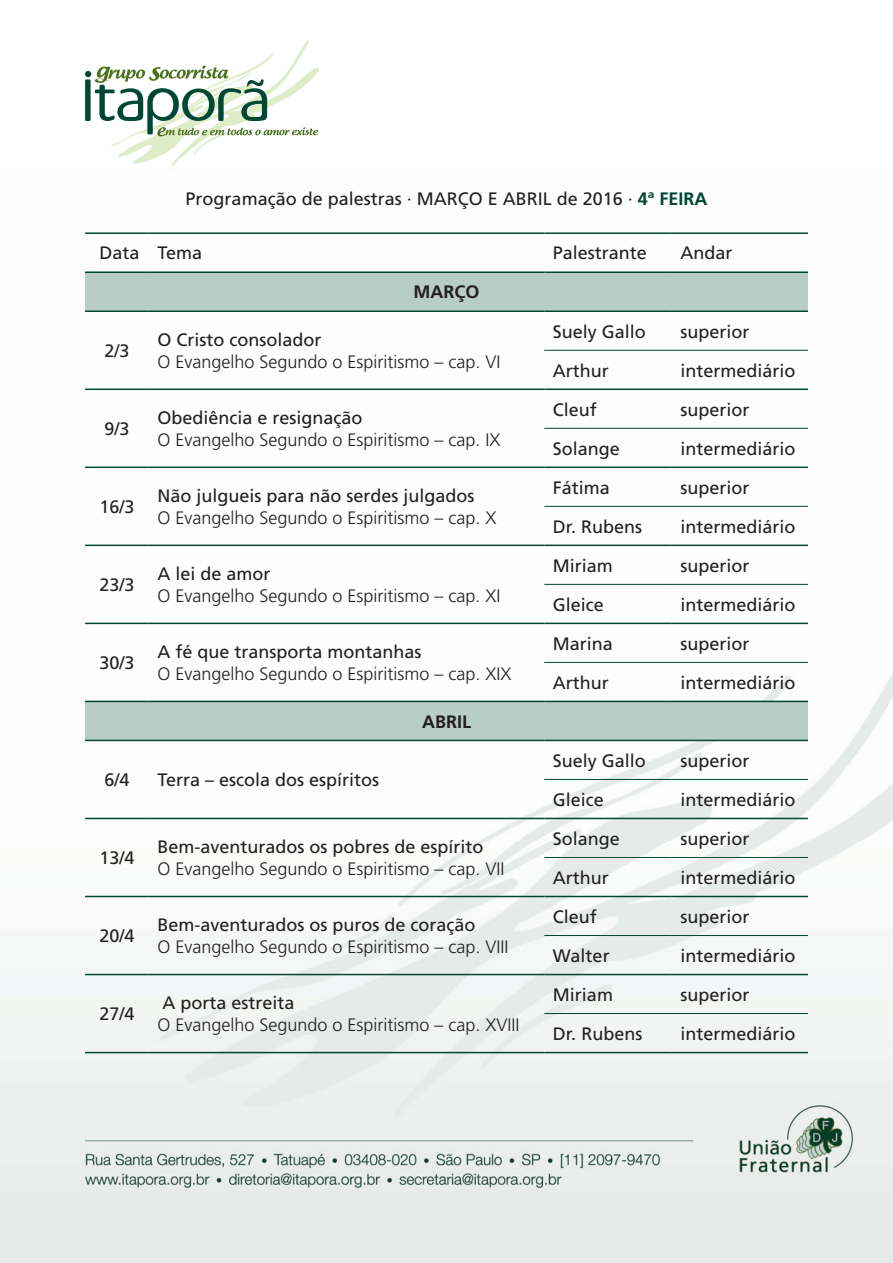
<style>
.page{position:relative;width:893px;height:1263px;background:#fff}
.page>*{position:absolute;margin:0;border:0;box-sizing:border-box;transform-origin:0 0}
.t1{font:18px "Frutiger LT Std";color:#231f20}
.t2{font:300 18px "Frutiger LT Std";color:#231f20}
.t3{font:700 18px "Frutiger LT Std";color:#231f20}
.s1{font-weight:700;color:#004833}
</style>
<div class="page">
<img style="left:0;top:673px;width:893px;height:589px">
<svg style="left:85px;top:40px;width:234px;height:126px"></svg>
<svg style="left:85px;top:273px;width:723px;height:467px"></svg>
<hr style="left:85px;top:232px;width:64px;height:2px;background:#004833">
<hr style="left:149px;top:232px;width:395px;height:2px;background:#004833">
<hr style="left:544px;top:232px;width:128px;height:2px;background:#004833">
<hr style="left:672px;top:232px;width:136px;height:2px;background:#004833">
<hr style="left:85px;top:271px;width:64px;height:2px;background:#004833">
<hr style="left:149px;top:271px;width:395px;height:2px;background:#004833">
<hr style="left:544px;top:271px;width:128px;height:2px;background:#004833">
<hr style="left:672px;top:271px;width:136px;height:2px;background:#004833">
<hr style="left:85px;top:701px;width:64px;height:1px;background:#004833">
<hr style="left:149px;top:701px;width:395px;height:1px;background:#004833">
<hr style="left:544px;top:701px;width:128px;height:1px;background:#004833">
<hr style="left:672px;top:701px;width:136px;height:1px;background:#004833">
<hr style="left:85px;top:310px;width:64px;height:2px;background:#004833">
<hr style="left:149px;top:310px;width:395px;height:2px;background:#004833">
<hr style="left:85px;top:740px;width:64px;height:1px;background:#004833">
<hr style="left:149px;top:740px;width:395px;height:1px;background:#004833">
<hr style="left:544px;top:310px;width:128px;height:2px;background:#004833">
<hr style="left:672px;top:310px;width:136px;height:2px;background:#004833">
<hr style="left:544px;top:740px;width:128px;height:1px;background:#004833">
<hr style="left:672px;top:740px;width:136px;height:1px;background:#004833">
<hr style="left:544px;top:350px;width:128px;height:1px;background:#004833">
<hr style="left:672px;top:350px;width:136px;height:1px;background:#004833">
<hr style="left:544px;top:779px;width:128px;height:1px;background:#004833">
<hr style="left:672px;top:779px;width:136px;height:1px;background:#004833">
<hr style="left:85px;top:388px;width:64px;height:2px;background:#004833">
<hr style="left:149px;top:388px;width:395px;height:2px;background:#004833">
<hr style="left:85px;top:818px;width:64px;height:1px;background:#004833">
<hr style="left:149px;top:818px;width:395px;height:1px;background:#004833">
<hr style="left:544px;top:388px;width:128px;height:2px;background:#004833">
<hr style="left:672px;top:388px;width:136px;height:2px;background:#004833">
<hr style="left:544px;top:818px;width:128px;height:1px;background:#004833">
<hr style="left:672px;top:818px;width:136px;height:1px;background:#004833">
<hr style="left:544px;top:428px;width:128px;height:1px;background:#004833">
<hr style="left:672px;top:428px;width:136px;height:1px;background:#004833">
<hr style="left:544px;top:506px;width:128px;height:1px;background:#004833">
<hr style="left:672px;top:506px;width:136px;height:1px;background:#004833">
<hr style="left:544px;top:857px;width:128px;height:1px;background:#004833">
<hr style="left:672px;top:857px;width:136px;height:1px;background:#004833">
<hr style="left:544px;top:935px;width:128px;height:1px;background:#004833">
<hr style="left:672px;top:935px;width:136px;height:1px;background:#004833">
<hr style="left:85px;top:467px;width:64px;height:1px;background:#004833">
<hr style="left:149px;top:467px;width:395px;height:1px;background:#004833">
<hr style="left:85px;top:545px;width:64px;height:1px;background:#004833">
<hr style="left:149px;top:545px;width:395px;height:1px;background:#004833">
<hr style="left:85px;top:896px;width:64px;height:1px;background:#004833">
<hr style="left:149px;top:896px;width:395px;height:1px;background:#004833">
<hr style="left:85px;top:974px;width:64px;height:1px;background:#004833">
<hr style="left:149px;top:974px;width:395px;height:1px;background:#004833">
<hr style="left:544px;top:467px;width:128px;height:1px;background:#004833">
<hr style="left:672px;top:467px;width:136px;height:1px;background:#004833">
<hr style="left:544px;top:545px;width:128px;height:1px;background:#004833">
<hr style="left:672px;top:545px;width:136px;height:1px;background:#004833">
<hr style="left:544px;top:896px;width:128px;height:1px;background:#004833">
<hr style="left:672px;top:896px;width:136px;height:1px;background:#004833">
<hr style="left:544px;top:974px;width:128px;height:1px;background:#004833">
<hr style="left:672px;top:974px;width:136px;height:1px;background:#004833">
<hr style="left:544px;top:584px;width:128px;height:1px;background:#004833">
<hr style="left:672px;top:584px;width:136px;height:1px;background:#004833">
<hr style="left:544px;top:1013px;width:128px;height:1px;background:#004833">
<hr style="left:672px;top:1013px;width:136px;height:1px;background:#004833">
<hr style="left:85px;top:623px;width:64px;height:1px;background:#004833">
<hr style="left:149px;top:623px;width:395px;height:1px;background:#004833">
<hr style="left:85px;top:1052px;width:64px;height:1px;background:#004833">
<hr style="left:149px;top:1052px;width:395px;height:1px;background:#004833">
<hr style="left:544px;top:623px;width:128px;height:1px;background:#004833">
<hr style="left:672px;top:623px;width:136px;height:1px;background:#004833">
<hr style="left:544px;top:1052px;width:128px;height:1px;background:#004833">
<hr style="left:672px;top:1052px;width:136px;height:1px;background:#004833">
<hr style="left:544px;top:662px;width:128px;height:1px;background:#004833">
<hr style="left:672px;top:662px;width:136px;height:1px;background:#004833">
<p class="t1" style="left:186px;top:188px;width:523px">Programação de palestras · MARÇO E ABRIL de 2016 · <span class="s1">4ª FEIRA</span></p>
<p class="t1" style="left:99px;top:243px;width:104px">Data Tema</p>
<p class="t1" style="left:553px;top:243px;width:96px">Palestrante</p>
<p class="t1" style="left:680px;top:243px;width:54px">Andar</p>
<p class="t3" style="left:413px;top:282px;width:67px">MARÇO</p>
<p class="t1" style="left:104px;top:340px;width:27px">2/3</p>
<p class="t1" style="left:104px;top:418px;width:27px">9/3</p>
<p class="t1" style="left:99px;top:496px;width:37px">16/3</p>
<p class="t1" style="left:99px;top:574px;width:37px">23/3</p>
<p class="t1" style="left:100px;top:652px;width:37px">30/3</p>
<p class="t1" style="left:157px;top:329px;width:166px">O Cristo consolador</p>
<p class="t2" style="left:157px;top:351px;width:345px">O Evangelho Segundo o Espiritismo – cap. VI</p>
<p class="t1" style="left:157px;top:407px;width:207px">Obediência e resignação</p>
<p class="t2" style="left:157px;top:429px;width:345px">O Evangelho Segundo o Espiritismo – cap. IX</p>
<p class="t1" style="left:157px;top:485px;width:319px">Não julgueis para não serdes julgados</p>
<p class="t2" style="left:157px;top:507px;width:341px">O Evangelho Segundo o Espiritismo – cap. X</p>
<p class="t1" style="left:157px;top:563px;width:115px">A lei de amor</p>
<p class="t2" style="left:157px;top:585px;width:345px">O Evangelho Segundo o Espiritismo – cap. XI</p>
<p class="t1" style="left:157px;top:641px;width:266px">A fé que transporta montanhas</p>
<p class="t2" style="left:157px;top:663px;width:356px">O Evangelho Segundo o Espiritismo – cap. XIX</p>
<p class="t3" style="left:422px;top:711px;width:50px">ABRIL</p>
<p class="t1" style="left:105px;top:769px;width:27px">6/4</p>
<p class="t1" style="left:157px;top:769px;width:223px">Terra – escola dos espíritos</p>
<p class="t1" style="left:100px;top:847px;width:37px">13/4</p>
<p class="t1" style="left:100px;top:925px;width:37px">20/4</p>
<p class="t1" style="left:100px;top:1003px;width:37px">27/4</p>
<p class="t1" style="left:157px;top:836px;width:328px">Bem-aventurados os pobres de espírito</p>
<p class="t2" style="left:157px;top:858px;width:349px">O Evangelho Segundo o Espiritismo – cap. VII</p>
<p class="t1" style="left:157px;top:914px;width:320px">Bem-aventurados os puros de coração</p>
<p class="t2" style="left:157px;top:936px;width:353px">O Evangelho Segundo o Espiritismo – cap. VIII</p>
<p class="t1" style="left:162px;top:992px;width:134px">A porta estreita</p>
<p class="t2" style="left:157px;top:1014px;width:364px">O Evangelho Segundo o Espiritismo – cap. XVIII</p>
<p class="t1" style="left:553px;top:321px;width:95px">Suely Gallo</p>
<p class="t1" style="left:680px;top:321px;width:71px">superior</p>
<p class="t1" style="left:553px;top:360px;width:57px">Arthur</p>
<p class="t1" style="left:680px;top:360px;width:117px">intermediário</p>
<p class="t1" style="left:553px;top:399px;width:46px">Cleuf</p>
<p class="t1" style="left:680px;top:399px;width:71px">superior</p>
<p class="t1" style="left:553px;top:438px;width:69px">Solange</p>
<p class="t1" style="left:680px;top:438px;width:117px">intermediário</p>
<p class="t1" style="left:553px;top:477px;width:59px">Fátima</p>
<p class="t1" style="left:680px;top:477px;width:71px">superior</p>
<p class="t1" style="left:553px;top:516px;width:91px">Dr. Rubens</p>
<p class="t1" style="left:680px;top:516px;width:117px">intermediário</p>
<p class="t1" style="left:553px;top:555px;width:62px">Miriam</p>
<p class="t1" style="left:680px;top:555px;width:71px">superior</p>
<p class="t1" style="left:553px;top:594px;width:53px">Gleice</p>
<p class="t1" style="left:680px;top:594px;width:117px">intermediário</p>
<p class="t1" style="left:553px;top:633px;width:62px">Marina</p>
<p class="t1" style="left:680px;top:633px;width:71px">superior</p>
<p class="t1" style="left:553px;top:672px;width:57px">Arthur</p>
<p class="t1" style="left:680px;top:672px;width:117px">intermediário</p>
<p class="t1" style="left:553px;top:750px;width:95px">Suely Gallo</p>
<p class="t1" style="left:680px;top:750px;width:71px">superior</p>
<p class="t1" style="left:553px;top:789px;width:53px">Gleice</p>
<p class="t1" style="left:680px;top:789px;width:117px">intermediário</p>
<p class="t1" style="left:553px;top:828px;width:69px">Solange</p>
<p class="t1" style="left:680px;top:828px;width:71px">superior</p>
<p class="t1" style="left:553px;top:867px;width:57px">Arthur</p>
<p class="t1" style="left:680px;top:867px;width:117px">intermediário</p>
<p class="t1" style="left:553px;top:906px;width:46px">Cleuf</p>
<p class="t1" style="left:680px;top:906px;width:71px">superior</p>
<p class="t1" style="left:553px;top:945px;width:58px">Walter</p>
<p class="t1" style="left:680px;top:945px;width:117px">intermediário</p>
<p class="t1" style="left:553px;top:984px;width:62px">Miriam</p>
<p class="t1" style="left:681px;top:984px;width:71px">superior</p>
<p class="t1" style="left:553px;top:1023px;width:91px">Dr. Rubens</p>
<p class="t1" style="left:681px;top:1023px;width:117px">intermediário</p>
</div>
